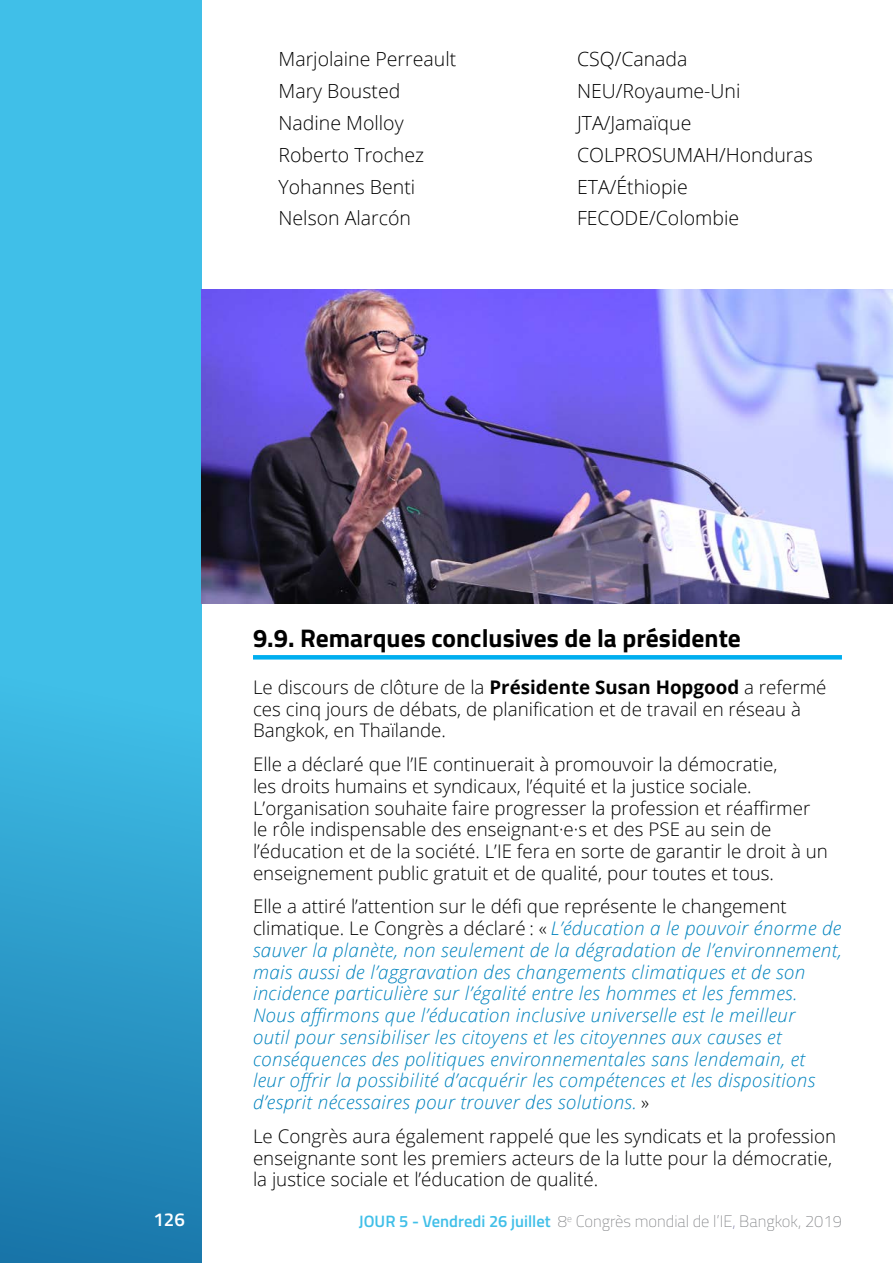
<style>
.page{position:relative;width:893px;height:1263px;background:#fff}
.page>*{position:absolute;margin:0;border:0;box-sizing:border-box;transform-origin:0 0}
.Heading_1_-_Agenda_I{font:700 25.5px "Titillium";color:#000}
.List_-_names{font:300 19.5px "Open Sans";color:#000}
.t1{font:300 18.75px/21.8px "Open Sans";color:#000}
.t2{font:italic 300 18.75px/21.8px "Open Sans";letter-spacing:.02em;color:#0083be}
.t3{font:600 18.75px "Titillium";color:#fff}
.t4{font:100 16.5px "Titillium";color:#808285}
.s1{font-weight:700}
.s2{font-style:normal;color:#000}
.s3{font-weight:600;color:#40bfe8}
.s4{color:#72709e}
</style>
<div class="page">
<div style="left:0;top:0;width:202px;height:1263px;background:#40bfe8"></div>
<hr style="left:892px;top:0;width:1px;height:1263px;background:#40bfe8">
<svg style="left:0;top:289px;width:202px;height:974px"></svg>
<hr style="left:892px;top:64px;width:1px;height:1199px;background:#014983">
<svg style="left:253px;top:655px;width:589px;height:4px;background:#04afef"></svg>
<img style="left:202px;top:289px;width:691px;height:315px">
<p class="List_-_names" style="left:278px;top:46px;width:179px">Marjolaine Perreault</p>
<p class="List_-_names" style="left:577px;top:46px;width:112px">CSQ/Canada</p>
<p class="List_-_names" style="left:278px;top:77px;width:123px">Mary Bousted</p>
<p class="List_-_names" style="left:577px;top:77px;width:165px">NEU/Royaume-Uni</p>
<p class="List_-_names" style="left:278px;top:109px;width:127px">Nadine Molloy</p>
<p class="List_-_names" style="left:577px;top:109px;width:116px">JTA/Jamaïque</p>
<p class="List_-_names" style="left:278px;top:141px;width:147px">Roberto Trochez</p>
<p class="List_-_names" style="left:577px;top:141px;width:237px">COLPROSUMAH/Honduras</p>
<p class="List_-_names" style="left:278px;top:173px;width:138px">Yohannes Benti</p>
<p class="List_-_names" style="left:577px;top:173px;width:112px">ETA/Éthiopie</p>
<p class="List_-_names" style="left:278px;top:205px;width:134px">Nelson Alarcón</p>
<p class="List_-_names" style="left:577px;top:205px;width:164px">FECODE/Colombie</p>
<p class="Heading_1_-_Agenda_I" style="left:253px;top:618px;width:489px">9.9. Remarques conclusives de la présidente</p>
<p class="t1" style="left:253px;top:676px;width:575px">Le discours de clôture de la <span class="s1">Présidente Susan Hopgood</span> a refermé ces cinq jours de débats, de planification et de travail en réseau à<br>Bangkok, en Thaïlande.</p>
<p class="t1" style="left:253px;top:753px;width:576px">Elle a déclaré que l’IE continuerait à promouvoir la démocratie,<br>les droits humains et syndicaux, l’équité et la justice sociale.<br>L’organisation souhaite faire progresser la profession et réaffirmer le rôle indispensable des enseignant·e·s et des PSE au sein de l’éducation et de la société. L’IE fera en sorte de garantir le droit à un enseignement public gratuit et de qualité, pour toutes et tous.</p>
<p class="t2" style="left:253px;top:895px;width:590px"><span class="s2">Elle a attiré l’attention sur le défi que représente le changement climatique. Le Congrès a déclaré : «</span> L’éducation a le pouvoir énorme de sauver la planète, non seulement de la dégradation de l’environnement, mais aussi de l’aggravation des changements climatiques et de son incidence particulière sur l’égalité entre les hommes et les femmes.<br>Nous affirmons que l’éducation inclusive universelle est le meilleur<br>outil pour sensibiliser les citoyens et les citoyennes aux causes et conséquences des politiques environnementales sans lendemain, et<br>leur offrir la possibilité d’acquérir les compétences et les dispositions d’esprit nécessaires pour trouver des solutions. <span class="s2">»</span></p>
<p class="t1" style="left:253px;top:1125px;width:585px">Le Congrès aura également rappelé que les syndicats et la profession enseignante sont les premiers acteurs de la lutte pour la démocratie, la justice sociale et l’éducation de qualité.</p>
<p class="t3" style="left:153px;top:1205px;width:33px">126</p>
<p class="t4" style="left:359px;top:1210px;width:485px"><span class="s3">JOUR 5 - Vendredi 26 juillet</span> 8<sup>e</sup> Congrès mondial de l’IE<span class="s4">,</span> Bangkok, 2019</p>
</div>
